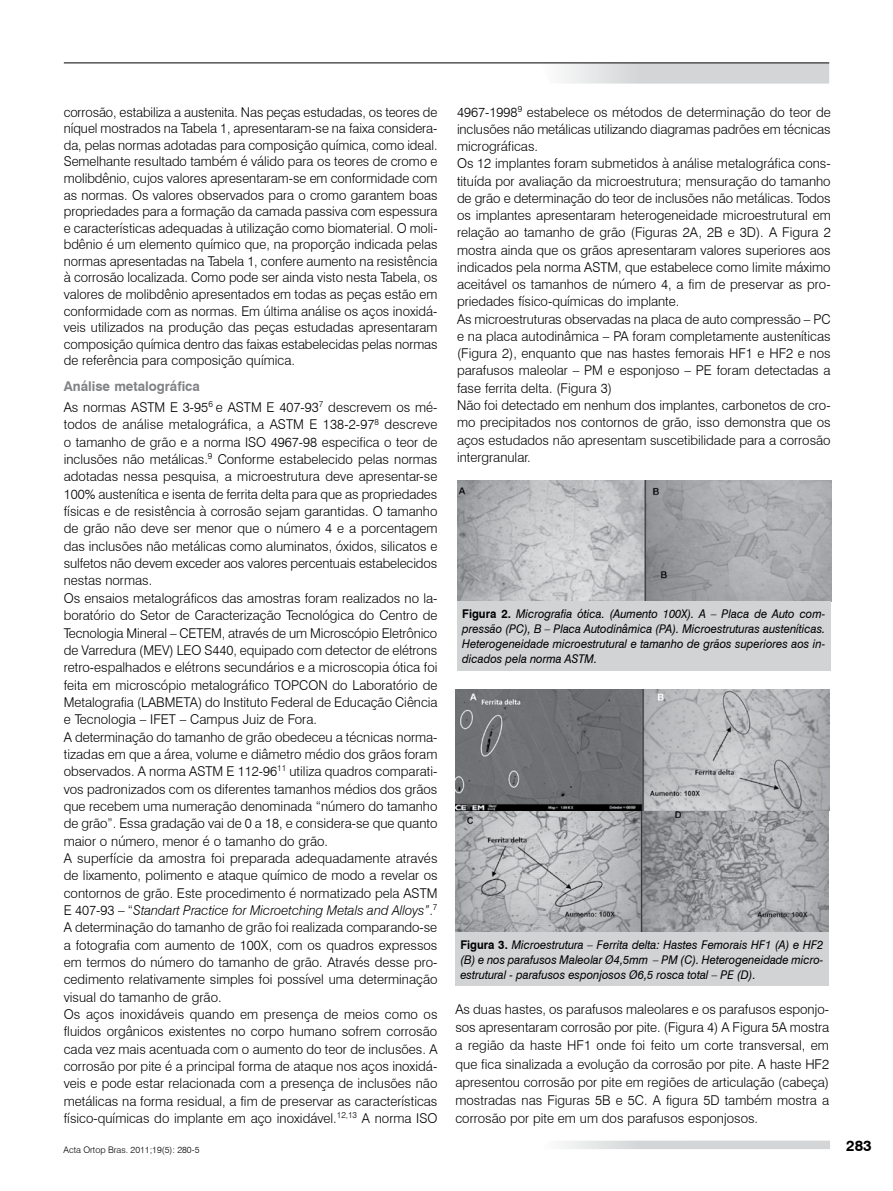
<style>
.page{position:relative;width:893px;height:1191px;background:#fff}
.page>*{position:absolute;margin:0;border:0;box-sizing:border-box;transform-origin:0 0}
.t1{font:700 15px "Swiss 721 BT";color:#000}
.t2{font:300 13.5px/17.4px "Swiss 721 BT";color:#000}
.t3{font:italic 12px/15px "Swiss 721 BT";color:#000;text-align:justify;scale:.94 1}
.t4{font:300 9px "Swiss 721 BT";color:#000}
.s1{font-weight:700;color:#808285}
.s2{font-style:italic}
.s3{font-weight:700;font-style:normal}
</style>
<div class="page">
<svg style="left:563px;top:64px;width:266px;height:20px;background:#d8dadb"></svg>
<svg style="left:563px;top:1140px;width:267px;height:9px"></svg>
<hr style="left:64px;top:63px;width:765px;height:1px;background:#000">
<img style="left:457px;top:480px;width:374px;height:121px">
<div style="left:457px;top:601px;width:374px;height:70px;background:#d1d3d4"></div>
<div style="left:455px;top:931px;width:374px;height:54px;background:#d1d3d4"></div>
<img style="left:455px;top:689px;width:374px;height:242px">
<p class="t2" style="left:64px;top:103px;width:375px;line-height:16.6px;text-align:justify">corrosão, estabiliza a austenita. Nas peças estudadas, os teores de níquel mostrados na Tabela 1, apresentaram-se na faixa considera&shy;da, pelas normas adotadas para composição química, como ideal.<br>Semelhante resultado também é válido para os teores de cromo e molibdênio, cujos valores apresentaram-se em conformidade com as normas. Os valores observados para o cromo garantem boas propriedades para a formação da camada passiva com espessura e características adequadas à utilização como biomaterial. O moli&shy;bdênio é um elemento químico que, na proporção indicada pelas normas apresentadas na Tabela 1, confere aumento na resistência à corrosão localizada. Como pode ser ainda visto nesta Tabela, os valores de molibdênio apresentados em todas as peças estão em conformidade com as normas. Em última análise os aços inoxidá&shy;veis utilizados na produção das peças estudadas apresentaram composição química dentro das faixas estabelecidas pelas normas de referência para composição química.</p>
<p class="t2" style="left:64px;top:375px;width:375px;line-height:21.6px"><span class="s1">Análise metalográfica<br></span>As normas ASTM E 3-95<sup>6</sup> e ASTM E 407-93<sup>7</sup> descrevem os mé-</p>
<p class="t2" style="left:64px;top:416px;width:375px">todos de análise metalográfica, a ASTM E 138-2-97<sup>8</sup> descreve o tamanho de grão e a norma ISO 4967-98 especifica o teor de inclusões não metálicas.<sup>9</sup> Conforme estabelecido pelas normas adotadas nessa pesquisa, a microestrutura deve apresentar-se 100% austenítica e isenta de ferrita delta para que as propriedades físicas e de resistência à corrosão sejam garantidas. O tamanho de grão não deve ser menor que o número 4 e a porcentagem das inclusões não metálicas como aluminatos, óxidos, silicatos e sulfetos não devem exceder aos valores percentuais estabelecidos nestas normas.<br>Os ensaios metalográficos das amostras foram realizados no la&shy;boratório do Setor de Caracterização Tecnológica do Centro de Tecnologia Mineral – CETEM, através de um Microscópio Eletrônico de Varredura (MEV) LEO S440, equipado com detector de elétrons retro-espalhados e elétrons secundários e a microscopia ótica foi feita em microscópio metalográfico TOPCON do Laboratório de Metalografia (LABMETA) do Instituto Federal de Educação Ciência e Tecnologia – IFET – Campus Juiz de Fora.<br>A determinação do tamanho de grão obedeceu a técnicas norma&shy;tizadas em que a área, volume e diâmetro médio dos grãos foram observados. A norma ASTM E 112-96<sup>11</sup> utiliza quadros comparati&shy;vos padronizados com os diferentes tamanhos médios dos grãos que recebem uma numeração denominada “número do tamanho de grão”. Essa gradação vai de 0 a 18, e considera-se que quanto maior o número, menor é o tamanho do grão.<br>A superfície da amostra foi preparada adequadamente através de lixamento, polimento e ataque químico de modo a revelar os contornos de grão. Este procedimento é normatizado pela ASTM E 407-93 – “<span class="s2">Standart Practice for Microetching Metals and Alloys”</span>.<sup>7<br></sup>A determinação do tamanho de grão foi realizada comparando-se a fotografia com aumento de 100X, com os quadros expressos em termos do número do tamanho de grão. Através desse pro&shy;cedimento relativamente simples foi possível uma determinação visual do tamanho de grão.<br>Os aços inoxidáveis quando em presença de meios como os fluidos orgânicos existentes no corpo humano sofrem corrosão cada vez mais acentuada com o aumento do teor de inclusões. A corrosão por pite é a principal forma de ataque nos aços inoxidá&shy;veis e pode estar relacionada com a presença de inclusões não metálicas na forma residual, a fim de preservar as características físico-químicas do implante em aço inoxidável.<sup>12,13</sup> A norma ISO</p>
<p class="t4" style="left:63px;top:1144px;width:137px">Acta Ortop Bras. 2011;19(5): 280-5</p>
<p class="t2" style="left:457px;top:103px;width:375px">4967-1998<sup>9</sup> estabelece os métodos de determinação do teor de inclusões não metálicas utilizando diagramas padrões em técnicas micrográficas.<br>Os 12 implantes foram submetidos à análise metalográfica cons&shy;tituída por avaliação da microestrutura; mensuração do tamanho de grão e determinação do teor de inclusões não metálicas. Todos os implantes apresentaram heterogeneidade microestrutural em relação ao tamanho de grão (Figuras 2A, 2B e 3D). A Figura 2 mostra ainda que os grãos apresentaram valores superiores aos indicados pela norma ASTM, que estabelece como limite máximo aceitável os tamanhos de número 4, a fim de preservar as pro&shy;priedades físico-químicas do implante.<br>As microestruturas observadas na placa de auto compressão – PC e na placa autodinâmica – PA foram completamente austeníticas (Figura 2), enquanto que nas hastes femorais HF1 e HF2 e nos parafusos maleolar – PM e esponjoso – PE foram detectadas a fase ferrita delta. (Figura 3)<br>Não foi detectado em nenhum dos implantes, carbonetos de cro&shy;mo precipitados nos contornos de grão, isso demonstra que os aços estudados não apresentam suscetibilidade para a corrosão intergranular.</p>
<p class="t3" style="left:462px;top:606px;width:388px"><span class="s3">Figura 2.</span> Micrografia ótica. (Aumento 100X). A – Placa de Auto com&shy;pressão (PC), B – Placa Autodinâmica (PA). Microestruturas austeníticas.<br>Heterogeneidade microestrutural e tamanho de grãos superiores aos in&shy;dicados pela norma ASTM.</p>
<p class="t3" style="left:460px;top:937px;width:388px"><span class="s3">Figura 3.</span> Microestrutura – Ferrita delta: Hastes Femorais HF1 (A) e HF2 (B) e nos parafusos Maleolar Ø4,5mm – PM (C). Heterogeneidade micro&shy;estrutural - parafusos esponjosos Ø6,5 rosca total – PE (D).</p>
<p class="t2" style="left:455px;top:1000px;width:375px;line-height:18.1px;text-align:justify">As duas hastes, os parafusos maleolares e os parafusos esponjo&shy;sos apresentaram corrosão por pite. (Figura 4) A Figura 5A mostra a região da haste HF1 onde foi feito um corte transversal, em que fica sinalizada a evolução da corrosão por pite. A haste HF2 apresentou corrosão por pite em regiões de articulação (cabeça) mostradas nas Figuras 5B e 5C. A figura 5D também mostra a corrosão por pite em um dos parafusos esponjosos.</p>
<p class="t1" style="left:846px;top:1136px;width:27px">283</p>
</div>
